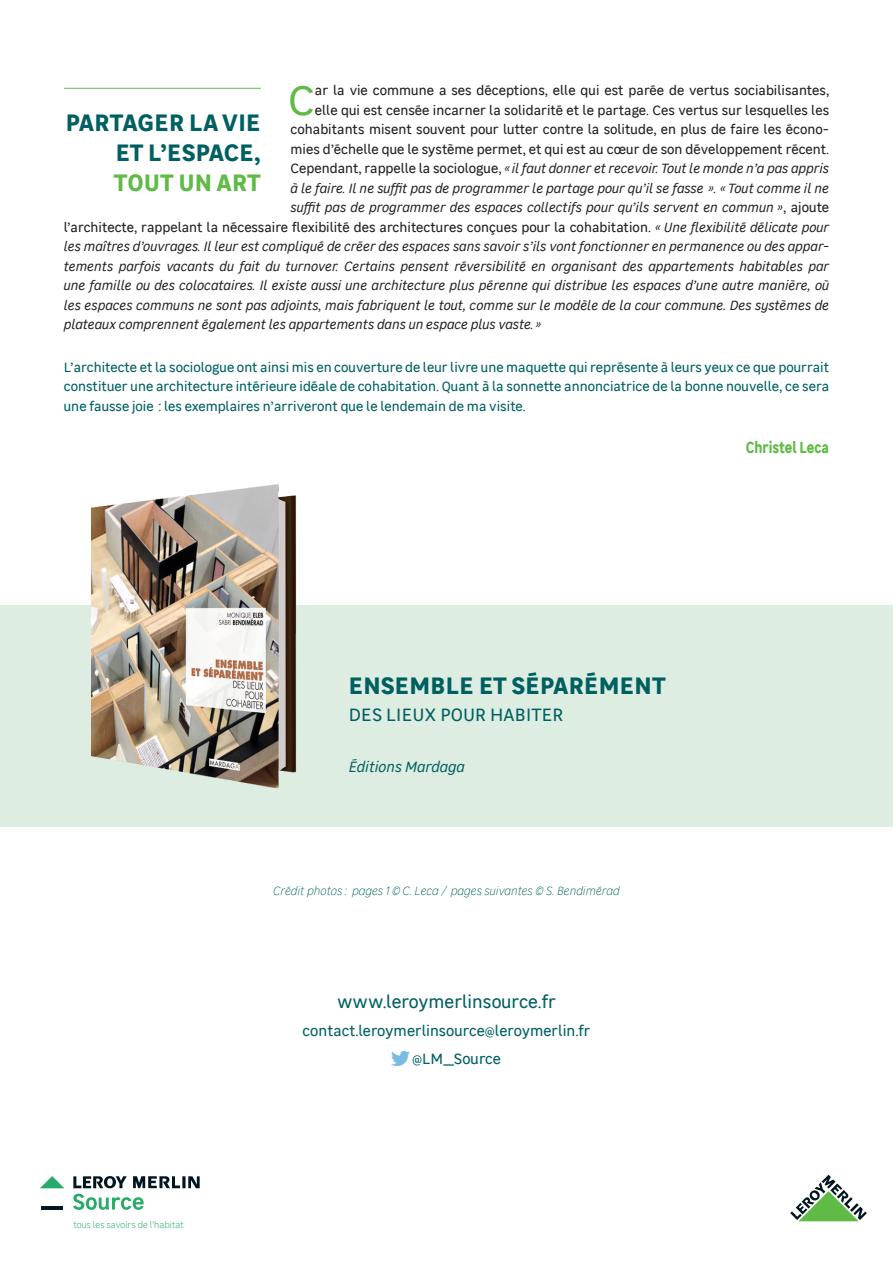
<style>
.page{position:relative;width:893px;height:1263px;background:#fff}
.page>*{position:absolute;margin:0;border:0;box-sizing:border-box;transform-origin:0 0}
.t1{font:41.55px "Leroy Merlin Sans";color:#60bb46}
.t2{font:700 24px/30px "Leroy Merlin Sans";letter-spacing:.005em;color:#006061;text-align:right}
.t3{font:700 24px "Leroy Merlin Sans";letter-spacing:-.01em;color:#60bb46}
.t4{font:18px "Leroy Merlin Sans";color:#006061}
.t5{font:700 16.2px "Leroy Merlin Sans";color:#60bb46;scale:.83 1}
.t6{font:15px/28px "Leroy Merlin Sans";color:#006061}
.t7{font:italic 15px "Leroy Merlin Sans";color:#006061}
.t8{font:italic 13.5px "Leroy Merlin Sans";color:#231f20}
.t9{font:13.5px "Leroy Merlin Sans";color:#231f20}
.t10{font:13.5px/19.5px "Leroy Merlin Sans";color:#006061;text-align:justify}
.t11{font:italic 300 12px "Leroy Merlin Sans";color:#006061}
.t12{font:300 9.15px "Leroy Merlin Sans";color:#26ab68}
.s1{font-style:normal}
.s2{font-style:italic}
</style>
<div class="page">
<hr style="left:64px;top:88px;width:197px;height:1px;background:#60bb46">
<img style="left:392px;top:1052px;width:17px;height:14px">
<svg style="left:40px;top:1176px;width:160px;height:34px"></svg>
<svg style="left:790px;top:1174px;width:77px;height:48px"></svg>
<div style="left:0;top:605px;width:893px;height:221px;background:#deede1"></div>
<img style="left:91px;top:484px;width:206px;height:305px">
<h1 class="t1" style="left:288px;top:71px;width:28px">C</h1>
<p class="t9" style="left:315px;top:81px;width:516px">ar la vie commune a ses déceptions, elle qui est parée de vertus sociabilisantes,</p>
<p class="t9" style="left:315px;top:101px;width:516px">elle qui est censée incarner la solidarité et le partage. Ces vertus sur lesquelles les</p>
<p class="t9" style="left:291px;top:120px;width:540px">cohabitants misent souvent pour lutter contre la solitude, en plus de faire les écono-</p>
<p class="t9" style="left:291px;top:140px;width:540px">mies d’échelle que le système permet, et qui est au cœur de son développement récent.</p>
<p class="t8" style="left:291px;top:159px;width:540px"><span class="s1">Cependant, rappelle la sociologue,</span> « il faut donner et recevoir. Tout le monde n’a pas appris</p>
<p class="t8" style="left:291px;top:179px;width:540px">à le faire. Il ne suffit pas de programmer le partage pour qu’il se fasse ». « Tout comme il ne</p>
<p class="t8" style="left:291px;top:198px;width:540px">suffit pas de programmer des espaces collectifs pour qu’ils servent en commun »<span class="s1">, ajoute</span></p>
<p class="t9" style="left:64px;top:217px;width:767px">l’architecte, rappelant la nécessaire flexibilité des architectures conçues pour la cohabitation. <span class="s2">« Une flexibilité délicate pour</span></p>
<p class="t8" style="left:64px;top:237px;width:767px">les maîtres d’ouvrages. Il leur est compliqué de créer des espaces sans savoir s’ils vont fonctionner en permanence ou des appar-</p>
<p class="t8" style="left:64px;top:257px;width:767px">tements parfois vacants du fait du turnover. Certains pensent réversibilité en organisant des appartements habitables par</p>
<p class="t8" style="left:64px;top:276px;width:767px">une famille ou des colocataires. Il existe aussi une architecture plus pérenne qui distribue les espaces d’une autre manière, où</p>
<p class="t8" style="left:64px;top:296px;width:767px">les espaces communs ne sont pas adjoints, mais fabriquent le tout, comme sur le modèle de la cour commune. Des systèmes de</p>
<p class="t8" style="left:64px;top:315px;width:479px">plateaux comprennent également les appartements dans un espace plus vaste. »</p>
<h2 class="t2" style="left:66px;top:106px;width:196px">PARTAGER LA VIE<br>ET L’ESPACE,</h2>
<h2 class="t3" style="left:114px;top:164px;width:149px">TOUT UN ART</h2>
<p class="t10" style="left:64px;top:357px;width:767px">L’architecte et la sociologue ont ainsi mis en couverture de leur livre une maquette qui représente à leurs yeux ce que pourrait constituer une architecture intérieure idéale de cohabitation. Quant à la sonnette annonciatrice de la bonne nouvelle, ce sera une fausse joie : les exemplaires n’arriveront que le lendemain de ma visite.</p>
<p class="t12" style="left:73px;top:1218px;width:112px">tous les savoirs de l’habitat</p>
<p class="t5" style="left:746px;top:434px;width:102px">CHRISTEL LECA</p>
<h2 class="t2" style="left:349px;top:669px;width:16px">ENSE</h2>
<h2 class="t2" style="left:409px;top:669px;width:36px">MBLE</h2>
<h2 class="t2" style="left:479px;top:669px;width:48px">ET SÉPARÉ</h2>
<h2 class="t2" style="left:599px;top:669px;width:37px">MENT</h2>
<h3 class="t4" style="left:349px;top:702px;width:216px">DES LIEUX POUR HABITER</h3>
<p class="t7" style="left:349px;top:756px;width:118px">Éditions Mardaga</p>
<p class="t11" style="left:273px;top:883px;width:348px">Crédit photos : pages 1 © C. Leca / pages suivantes © S. Bendimérad</p>
<h3 class="t4" style="left:337px;top:989px;width:220px">www.leroymerlinsource.fr</h3>
<p class="t6" style="left:412px;top:1016px;width:180px;text-indent:-110px">contact.leroymerlinsource@leroymerlin.fr @LM_Source</p>
</div>
